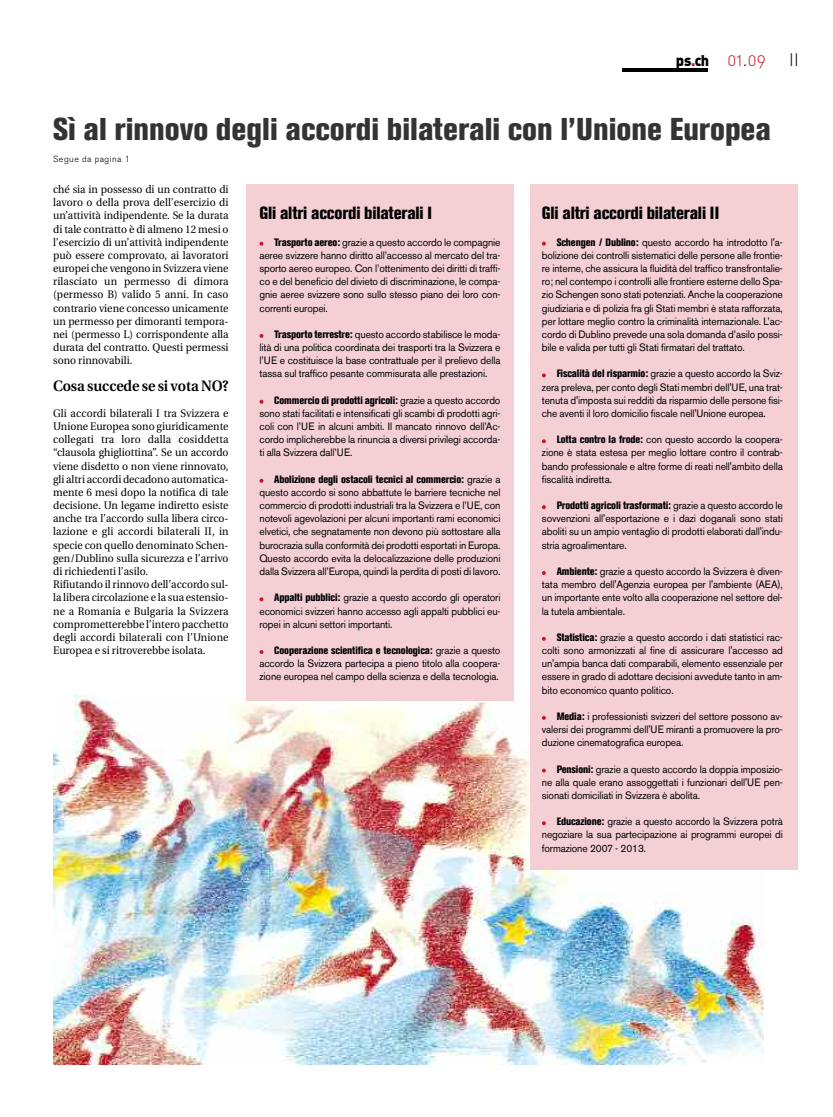
<style>
.page{position:relative;width:833px;height:1117px;background:#fff}
.page>*{position:absolute;margin:0;border:0;box-sizing:border-box;transform-origin:0 0}
.t1{font:800 condensed 31.25px "Akzidenz Grotesk BE";color:#333}
.t2{font:17.88px "DIN Light Alternate";color:#000;scale:.96 1}
.t3{font:800 condensed 17.5px "Akzidenz Grotesk BE";letter-spacing:-.01em;color:#000;scale:.96 1}
.t4{font:900 15.38px "DIN";color:#000;scale:.95 1}
.t5{font:600 15px "Utopia";letter-spacing:-.005em;color:#000;scale:.95 1}
.t6{font:11px/13.1px "Utopia";color:#000;text-align:justify;scale:.95 1}
.t7{font:10.62px/13.1px "Akzidenz Grotesk BE";letter-spacing:-.01em;color:#000;text-align:justify;scale:.96 1}
.t8{font:300 8.75px "Akzidenz Grotesk BE";letter-spacing:.06em;color:#000}
.s1{color:#ca162b}
.s2{font-family:"DIN Light Alternate";font-weight:400;font-size:17.88px;color:#ca162b}
.s3{font-family:"DIN Light Alternate";font-weight:400;font-size:17.88px}
.s4{font-weight:800;font-stretch:condensed}
</style>
<div class="page">
<img style="left:54px;top:695px;width:709px;height:368px">
<hr style="left:622px;top:68px;width:86px;height:4px;background:#000">
<div style="left:246px;top:184px;width:268px;height:516px;background:#f4d0d5"></div>
<svg style="left:259px;top:242px;width:4px;height:3px"></svg>
<svg style="left:259px;top:334px;width:4px;height:4px"></svg>
<svg style="left:259px;top:399px;width:4px;height:4px"></svg>
<svg style="left:259px;top:478px;width:4px;height:4px"></svg>
<svg style="left:259px;top:597px;width:4px;height:4px"></svg>
<svg style="left:259px;top:650px;width:4px;height:4px"></svg>
<div style="left:529px;top:184px;width:268px;height:685px;background:#f4d0d5"></div>
<svg style="left:542px;top:242px;width:4px;height:3px"></svg>
<svg style="left:542px;top:373px;width:4px;height:4px"></svg>
<svg style="left:542px;top:439px;width:4px;height:4px"></svg>
<svg style="left:542px;top:505px;width:4px;height:4px"></svg>
<svg style="left:542px;top:571px;width:4px;height:4px"></svg>
<svg style="left:542px;top:636px;width:4px;height:4px"></svg>
<svg style="left:542px;top:716px;width:4px;height:3px"></svg>
<svg style="left:542px;top:768px;width:4px;height:4px"></svg>
<svg style="left:542px;top:821px;width:4px;height:4px"></svg>
<h3 class="t4" style="left:676px;top:51px;width:96px">ps<span class="s1">.</span>ch <span class="s2">01</span><span class="s3">.</span><span class="s2">09</span></h3>
<h2 class="t2" style="left:789px;top:49px;width:12px">II</h2>
<h1 class="t1" style="left:53px;top:118px;width:719px">Sì al rinnovo degli accordi bilaterali con l’Unione Europea</h1>
<p class="t8" style="left:53px;top:155px;width:78px">Segue da pagina 1</p>
<p class="t6" style="left:53px;top:183px;width:186px">ché sia in possesso di un contratto di lavoro o della prova dell’esercizio di un’attività indipendente. Se la durata di tale contratto è di almeno 12 mesi o l’esercizio di un’attività indipendente può essere comprovato, ai lavoratori europei che vengono in Svizzera viene rilasciato un permesso di dimora (permesso B) valido 5 anni. In caso contrario viene concesso unicamente un permesso per dimoranti tempora&shy;nei (permesso L) corrispondente alla durata del contratto. Questi permessi sono rinnovabili.</p>
<h3 class="t5" style="left:53px;top:379px;width:186px">Cosa succede se si vota NO?</h3>
<p class="t6" style="left:53px;top:407px;width:186px;text-align:left">Gli accordi bilaterali I tra Svizzera e Unione Europea sono giuridicamente collegati tra loro dalla cosiddetta “clausola ghigliottina”. Se un accordo viene disdetto o non viene rinnovato, gli altri accordi decadono automatica&shy;mente 6 mesi dopo la notifica di tale decisione. Un legame indiretto esiste anche tra l’accordo sulla libera circo&shy;lazione e gli accordi bilaterali II, in specie con quello denominato Schen&shy;gen/Dublino sulla sicurezza e l’arrivo di richiedenti l’asilo.<br>Rifiutando il rinnovo dell’accordo sul&shy;la libera circolazione e la sua estensio&shy;ne a Romania e Bulgaria la Svizzera comprometterebbe l’intero pacchetto degli accordi bilaterali con l’Unione Europea e si ritroverebbe isolata.</p>
<h3 class="t3" style="left:259px;top:207px;width:181px">Gli altri accordi bilaterali I</h3>
<p class="t7" style="left:259px;top:236px;width:252px;text-indent:15px"><span class="s4">Trasporto aereo:</span> grazie a questo accordo le compagnie aeree svizzere hanno diritto all’accesso al mercato del tra&shy;sporto aereo europeo. Con l’ottenimento dei diritti di traffi&shy;co e del beneficio del divieto di discriminazione, le compa&shy;gnie aeree svizzere sono sullo stesso piano dei loro con&shy;correnti europei.</p>
<p class="t7" style="left:259px;top:328px;width:252px;text-indent:15px"><span class="s4">Trasporto terrestre:</span> questo accordo stabilisce le moda&shy;lità di una politica coordinata dei trasporti tra la Svizzera e l’UE e costituisce la base contrattuale per il prelievo della tassa sul traffico pesante commisurata alle prestazioni.</p>
<p class="t7" style="left:259px;top:394px;width:252px;text-indent:15px"><span class="s4">Commercio di prodotti agricoli:</span> grazie a questo accordo sono stati facilitati e intensificati gli scambi di prodotti agri&shy;coli con l’UE in alcuni ambiti. Il mancato rinnovo dell’Ac&shy;cordo implicherebbe la rinuncia a diversi privilegi accorda&shy;ti alla Svizzera dall’UE.</p>
<p class="t7" style="left:259px;top:473px;width:252px;text-indent:15px"><span class="s4">Abolizione degli ostacoli tecnici al commercio:</span> grazie a questo accordo si sono abbattute le barriere tecniche nel commercio di prodotti industriali tra la Svizzera e l’UE, con notevoli agevolazioni per alcuni importanti rami economici elvetici, che segnatamente non devono più sottostare alla burocrazia sulla conformità dei prodotti esportati in Europa.<br>Questo accordo evita la delocalizzazione delle produzioni dalla Svizzera all’Europa, quindi la perdita di posti di lavoro.</p>
<p class="t7" style="left:259px;top:592px;width:252px;text-indent:15px"><span class="s4">Appalti pubblici:</span> grazie a questo accordo gli operatori economici svizzeri hanno accesso agli appalti pubblici eu&shy;ropei in alcuni settori importanti.</p>
<p class="t7" style="left:259px;top:644px;width:252px;text-indent:15px"><span class="s4">Cooperazione scientifica e tecnologica:</span> grazie a questo accordo la Svizzera partecipa a pieno titolo alla coopera&shy;zione europea nel campo della scienza e della tecnologia.</p>
<h3 class="t3" style="left:542px;top:207px;width:186px">Gli altri accordi bilaterali II</h3>
<p class="t7" style="left:542px;top:236px;width:252px;text-indent:15px"><span class="s4">Schengen / Dublino:</span> questo accordo ha introdotto l'a&shy;bolizione dei controlli sistematici delle persone alle frontie&shy;re interne, che assicura la fluidità del traffico transfrontalie&shy;ro; nel contempo i controlli alle frontiere esterne dello Spa&shy;zio Schengen sono stati potenziati. Anche la cooperazione giudiziaria e di polizia fra gli Stati membri è stata rafforzata, per lottare meglio contro la criminalità internazionale. L’ac&shy;cordo di Dublino prevede una sola domanda d’asilo possi&shy;bile e valida per tutti gli Stati firmatari del trattato.</p>
<p class="t7" style="left:542px;top:368px;width:252px;text-indent:15px"><span class="s4">Fiscalità del risparmio:</span> grazie a questo accordo la Sviz&shy;zera preleva, per conto degli Stati membri dell'UE, una trat&shy;tenuta d'imposta sui redditi da risparmio delle persone fisi&shy;che aventi il loro domicilio fiscale nell'Unione europea.</p>
<p class="t7" style="left:542px;top:434px;width:252px;text-indent:15px"><span class="s4">Lotta contro la frode:</span> con questo accordo la coopera&shy;zione è stata estesa per meglio lottare contro il contrab&shy;bando professionale e altre forme di reati nell'ambito della fiscalità indiretta.</p>
<p class="t7" style="left:542px;top:500px;width:252px;text-indent:15px"><span class="s4">Prodotti agricoli trasformati:</span> grazie a questo accordo le sovvenzioni all'esportazione e i dazi doganali sono stati aboliti su un ampio ventaglio di prodotti elaborati dall'indu&shy;stria agroalimentare.</p>
<p class="t7" style="left:542px;top:565px;width:252px;text-indent:15px"><span class="s4">Ambiente:</span> grazie a questo accordo la Svizzera è diven&shy;tata membro dell'Agenzia europea per l'ambiente (AEA), un importante ente volto alla cooperazione nel settore del&shy;la tutela ambientale.</p>
<p class="t7" style="left:542px;top:631px;width:252px;text-indent:15px"><span class="s4">Statistica:</span> grazie a questo accordo i dati statistici rac&shy;colti sono armonizzati al fine di assicurare l'accesso ad un'ampia banca dati comparabili, elemento essenziale per essere in grado di adottare decisioni avvedute tanto in am&shy;bito economico quanto politico.</p>
<p class="t7" style="left:542px;top:710px;width:252px;text-indent:15px"><span class="s4">Media:</span> i professionisti svizzeri del settore possono av&shy;valersi dei programmi dell'UE miranti a promuovere la pro&shy;duzione cinematografica europea.</p>
<p class="t7" style="left:542px;top:763px;width:252px;text-indent:15px"><span class="s4">Pensioni:</span> grazie a questo accordo la doppia imposizio&shy;ne alla quale erano assoggettati i funzionari dell'UE pen&shy;sionati domiciliati in Svizzera è abolita.</p>
<p class="t7" style="left:542px;top:816px;width:252px;text-indent:15px"><span class="s4">Educazione:</span> grazie a questo accordo la Svizzera potrà negoziare la sua partecipazione ai programmi europei di formazione 2007 - 2013.</p>
</div>
